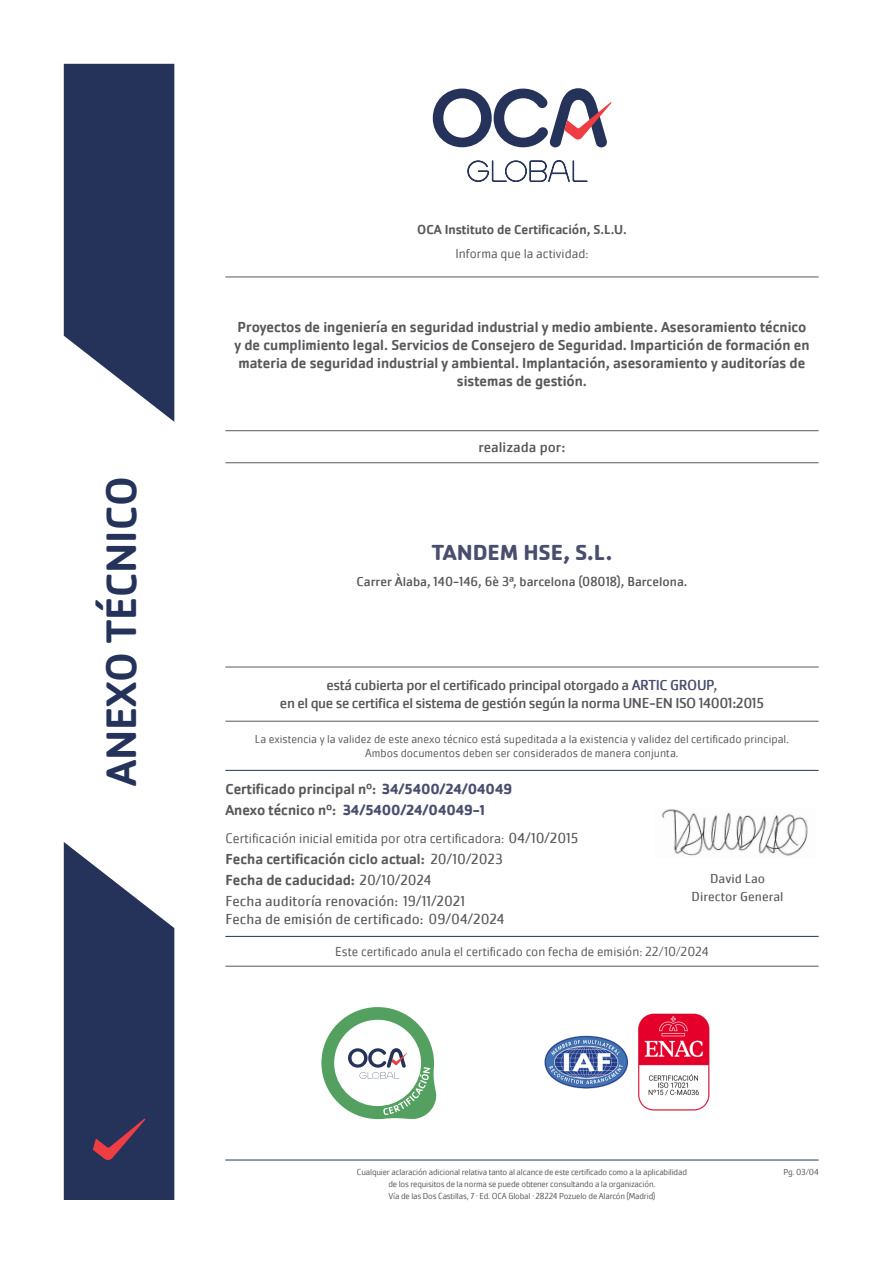
<style>
.page{position:relative;width:893px;height:1263px;background:#fff}
.page>*{position:absolute;margin:0;border:0;box-sizing:border-box;transform-origin:0 0}
.t1{font:500 43.95px "Cachet Pro";color:#25335a}
.t2{font:700 22.5px "Cachet Pro";color:#494e6e}
.t3{font:500 15px/18px "Cachet Pro";color:#57585a;text-align:center}
.t4{font:15px "Cachet Pro";letter-spacing:-.025em;color:#57585a}
.t5{font:15px "Cachet Pro";color:#57585a}
.t6{font:700 15px "Cachet Pro";color:#494e6e}
.t7{font:15px "Cachet Pro";color:#57585a}
.t8{font:300 14.25px "Cachet Pro";color:#57585a}
.t9{font:300 13.5px "Cachet Pro";color:#57585a}
.t10{font:13.5px "Cachet Pro";color:#57585a}
.t11{font:500 13.5px "Cachet Pro";color:#57585a}
.t12{font:13.5px "Cachet Pro";color:#57585a}
.t13{font:300 12px "Cachet Pro";color:#57585a}
.t14{font:300 9px "Cachet Pro";letter-spacing:-.02em;color:#57585a}
.s1{color:#494e6e}
.s2{font-weight:700;color:#494e6e}
.s3{font-weight:500;color:#57585a}
.s4{font-weight:400;font-size:15px}
.s5{font-weight:400}
</style>
<div class="page">
<svg style="left:433px;top:88px;width:179px;height:59px"></svg>
<svg style="left:467px;top:160px;width:121px;height:22px"></svg>
<svg style="left:64px;top:64px;width:110px;height:358px;background:#3f4b6d"></svg>
<svg style="left:64px;top:842px;width:110px;height:358px;background:#414b6d"></svg>
<hr style="left:225px;top:1160px;width:594px;height:1px;background:#25335a">
<hr style="left:225px;top:462px;width:594px;height:1px;background:#57585a">
<hr style="left:225px;top:430px;width:594px;height:1px;background:#57585a">
<hr style="left:225px;top:277px;width:594px;height:1px;background:#57585a">
<img style="left:662px;top:809px;width:146px;height:47px">
<hr style="left:225px;top:721px;width:594px;height:1px;background:#57585a">
<hr style="left:225px;top:667px;width:594px;height:1px;background:#57585a">
<hr style="left:225px;top:770px;width:594px;height:1px;background:#25335a">
<hr style="left:225px;top:936px;width:594px;height:1px;background:#25335a">
<img style="left:544px;top:1013px;width:166px;height:98px">
<svg style="left:321px;top:1007px;width:115px;height:112px"></svg>
<hr style="left:225px;top:966px;width:594px;height:1px;background:#57585a">
<p class="t1" style="left:96px;top:786px;width:311px;rotate:-90deg">ANEXO TÉCNICO</p>
<p class="t11" style="left:417px;top:222px;width:211px">OCA Instituto de Certificación, S.L.U.</p>
<p class="t9" style="left:456px;top:245px;width:134px">Informa que la actividad:</p>
<p class="t3" style="left:234px;top:318px;width:577px">Proyectos de ingeniería en seguridad industrial y medio ambiente. Asesoramiento técnico y de cumplimiento legal. Servicios de Consejero de Seguridad. Impartición de formación en materia de seguridad industrial y ambiental. Implantación, asesoramiento y auditorías de sistemas de gestión.</p>
<p class="t7" style="left:479px;top:439px;width:88px">realizada por:</p>
<p class="t2" style="left:432px;top:539px;width:182px">TANDEM HSE, S.L.</p>
<p class="t10" style="left:356px;top:573px;width:333px">Carrer Àlaba, 140-146, 6è 3ª, barcelona (08018), Barcelona.</p>
<p class="t4" style="left:326px;top:677px;width:393px">está cubierta por el certificado principal otorgado a <span class="s1">ARTIC GROUP</span>,</p>
<p class="t4" style="left:280px;top:695px;width:485px">en el que se certifica el sistema de gestión según la norma UNE-EN ISO 14001:2015</p>
<p class="t13" style="left:255px;top:732px;width:535px">La existencia y la validez de este anexo técnico está supeditada a la existencia y validez del certificado principal.</p>
<p class="t13" style="left:365px;top:746px;width:315px">Ambos documentos deben ser considerados de manera conjunta.</p>
<p class="t3" style="left:225px;top:780px;width:288px">Certificado principal nº: <span class="s2">34/5400/24/04049</span></p>
<p class="t6" style="left:225px;top:801px;width:261px"><span class="s3">Anexo técnico nº:</span> 34/5400/24/04049-1</p>
<p class="t8" style="left:225px;top:830px;width:355px">Certificación inicial emitida por otra certificadora: <span class="s4">04/10/2015</span></p>
<p class="t3" style="left:225px;top:850px;width:279px">Fecha certificación ciclo actual: <span class="s5">20/10/2023</span></p>
<p class="t3" style="left:225px;top:871px;width:208px">Fecha de caducidad: <span class="s5">20/10/2024</span></p>
<p class="t5" style="left:225px;top:892px;width:241px">Fecha auditoría renovación: 19/11/2021</p>
<p class="t5" style="left:225px;top:910px;width:280px">Fecha de emisión de certificado: 09/04/2024</p>
<p class="t9" style="left:335px;top:944px;width:375px">Este certificado anula el certificado con fecha de emisión: 22/10/2024</p>
<p class="t12" style="left:710px;top:871px;width:56px">David Lao</p>
<p class="t12" style="left:692px;top:888px;width:93px">Director General</p>
<p class="t14" style="left:357px;top:1166px;width:332px">Cualquier aclaración adicional relativa tanto al alcance de este certificado como a la aplicabilidad</p>
<p class="t14" style="left:388px;top:1178px;width:269px">de los requisitos de la norma se puede obtener consultando a la organización.</p>
<p class="t14" style="left:388px;top:1190px;width:268px">Vía de las Dos Castillas, 7 · Ed. OCA Global · 28224 Pozuelo de Alarcón (Madrid)</p>
<p class="t14" style="left:783px;top:1166px;width:37px">Pg. 03/04</p>
</div>
